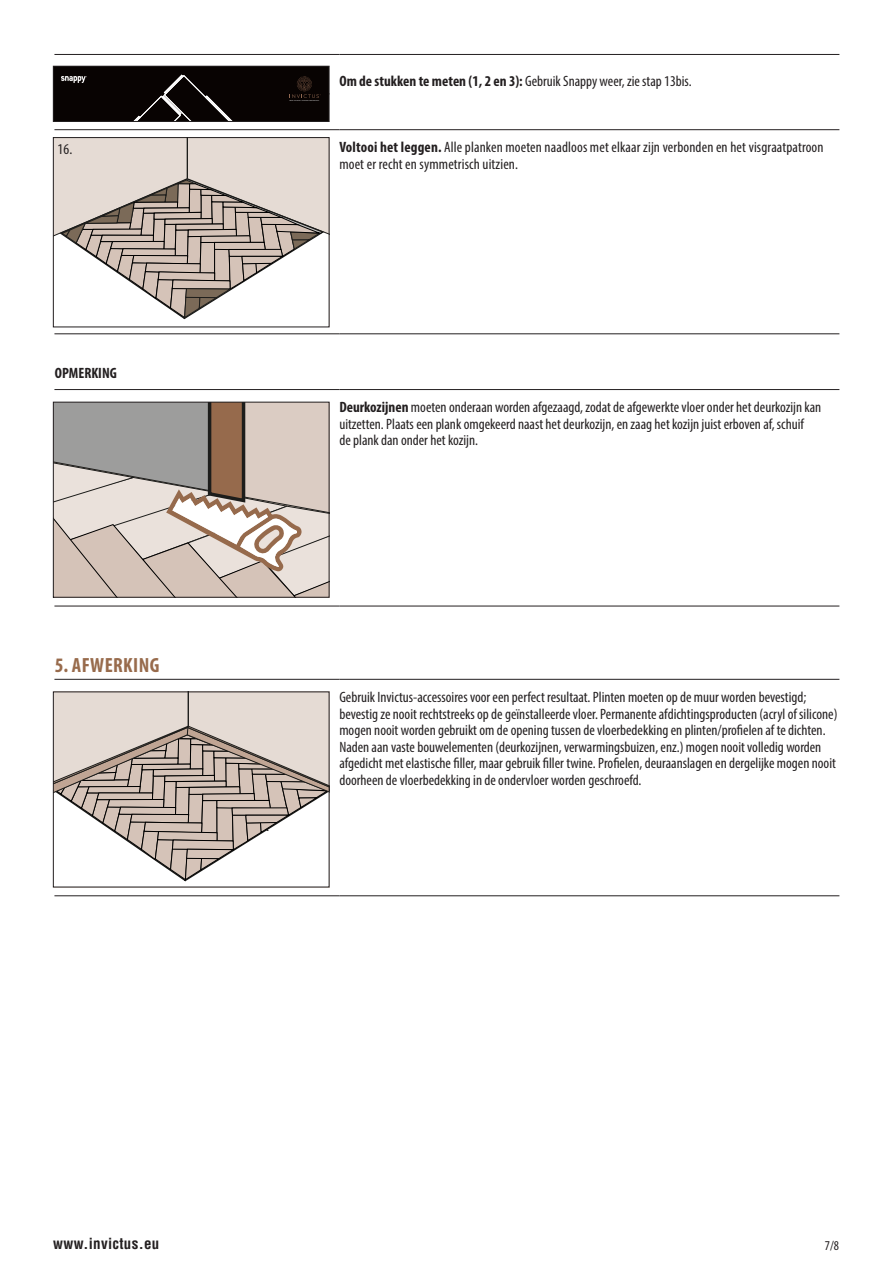
<style>
.page{position:relative;width:893px;height:1263px;background:#fff}
.page>*{position:absolute;margin:0;border:0;box-sizing:border-box;transform-origin:0 0}
.Plain_text{font:700 condensed 20.55px "Myriad Pro";letter-spacing:.02em;color:#986b4c}
.Plain_text-2{font:condensed 15px/16.5px "Myriad Pro";color:#231f20}
.t1{font:700 condensed 15px "Helvetica LT Std";letter-spacing:.02em;color:#231f20}
.Plain_text-3{font:700 condensed 15px "Myriad Pro";color:#231f20}
.Plain_text-4{font:condensed 13.5px "Myriad Pro";color:#231f20}
.s1{font-weight:700}
</style>
<div class="page">
<hr style="left:54px;top:54px;width:285px;height:1px;background:#231f20">
<hr style="left:339px;top:54px;width:500px;height:1px;background:#231f20">
<hr style="left:54px;top:129px;width:285px;height:1px;background:#231f20">
<hr style="left:339px;top:129px;width:500px;height:1px;background:#231f20">
<hr style="left:54px;top:333px;width:285px;height:1px;background:#231f20">
<hr style="left:339px;top:333px;width:500px;height:1px;background:#231f20">
<div style="left:53px;top:66px;width:276px;height:55px;background:#080302"></div>
<svg style="left:292px;top:76px;width:29px;height:22px"></svg>
<img style="left:62px;top:77px;width:25px;height:6px">
<svg style="left:134px;top:75px;width:98px;height:45px"></svg>
<div style="left:53px;top:66px;width:276px;height:56px;border:1px solid #231f20"></div>
<div style="left:55px;top:139px;width:272px;height:38px;background:#e5dbd4"></div>
<hr style="left:187px;top:138px;width:1px;height:41px;background:#1b1b19">
<svg style="left:55px;top:177px;width:272px;height:143px"></svg>
<div style="left:53px;top:137px;width:276px;height:190px;border:1px solid #231f20"></div>
<hr style="left:54px;top:389px;width:285px;height:1px;background:#231f20">
<hr style="left:339px;top:389px;width:500px;height:1px;background:#231f20">
<hr style="left:54px;top:606px;width:285px;height:1px;background:#231f20">
<hr style="left:339px;top:606px;width:500px;height:1px;background:#231f20">
<hr style="left:54px;top:679px;width:285px;height:1px;background:#231f20">
<hr style="left:339px;top:679px;width:500px;height:1px;background:#231f20">
<hr style="left:54px;top:895px;width:285px;height:1px;background:#231f20">
<hr style="left:339px;top:895px;width:500px;height:1px;background:#231f20">
<svg style="left:55px;top:404px;width:272px;height:191px;background:#c4b8b0"></svg>
<div style="left:53px;top:402px;width:276px;height:195px;border:1px solid #231f20"></div>
<div style="left:55px;top:694px;width:272px;height:31px;background:#e5dbd4"></div>
<hr style="left:188px;top:692px;width:1px;height:41px;background:#1b1b19">
<svg style="left:55px;top:725px;width:272px;height:157px"></svg>
<p class="Plain_text-2" style="left:58px;top:140px;width:16px">16.</p>
<p class="Plain_text-3" style="left:55px;top:364px;width:64px">OPMERKING</p>
<p class="Plain_text" style="left:55px;top:653px;width:106px">5. AFWERKING</p>
<p class="Plain_text-2" style="left:339px;top:72px;width:354px"><span class="s1">Om de stukken te meten (1, 2 en 3):</span> Gebruik Snappy weer, zie stap 13bis.</p>
<p class="Plain_text-2" style="left:339px;top:139px;width:486px"><span class="s1">Voltooi het leggen.</span> Alle planken moeten naadloos met elkaar zijn verbonden en het visgraatpatroon moet er recht en symmetrisch uitzien.</p>
<p class="Plain_text-2" style="left:339px;top:399px;width:483px"><span class="s1">Deurkozijnen</span> moeten onderaan worden afgezaagd, zodat de afgewerkte vloer onder het deurkozijn kan uitzetten. Plaats een plank omgekeerd naast het deurkozijn, en zaag het kozijn juist erboven af, schuif<br>de plank dan onder het kozijn.</p>
<p class="Plain_text-2" style="left:339px;top:689px;width:500px">Gebruik Invictus-accessoires voor een perfect resultaat. Plinten moeten op de muur worden bevestigd; bevestig ze nooit rechtstreeks op de geïnstalleerde vloer. Permanente afdichtingsproducten (acryl of silicone) mogen nooit worden gebruikt om de opening tussen de vloerbedekking en plinten/profielen af te dichten.<br>Naden aan vaste bouwelementen (deurkozijnen, verwarmingsbuizen, enz.) mogen nooit volledig worden afgedicht met elastische filler, maar gebruik filler twine. Profielen, deuraanslagen en dergelijke mogen nooit doorheen de vloerbedekking in de ondervloer worden geschroefd.</p>
<p class="t1" style="left:53px;top:1234px;width:108px">www.invictus.eu</p>
<p class="Plain_text-4" style="left:825px;top:1237px;width:16px">7/8</p>
</div>
